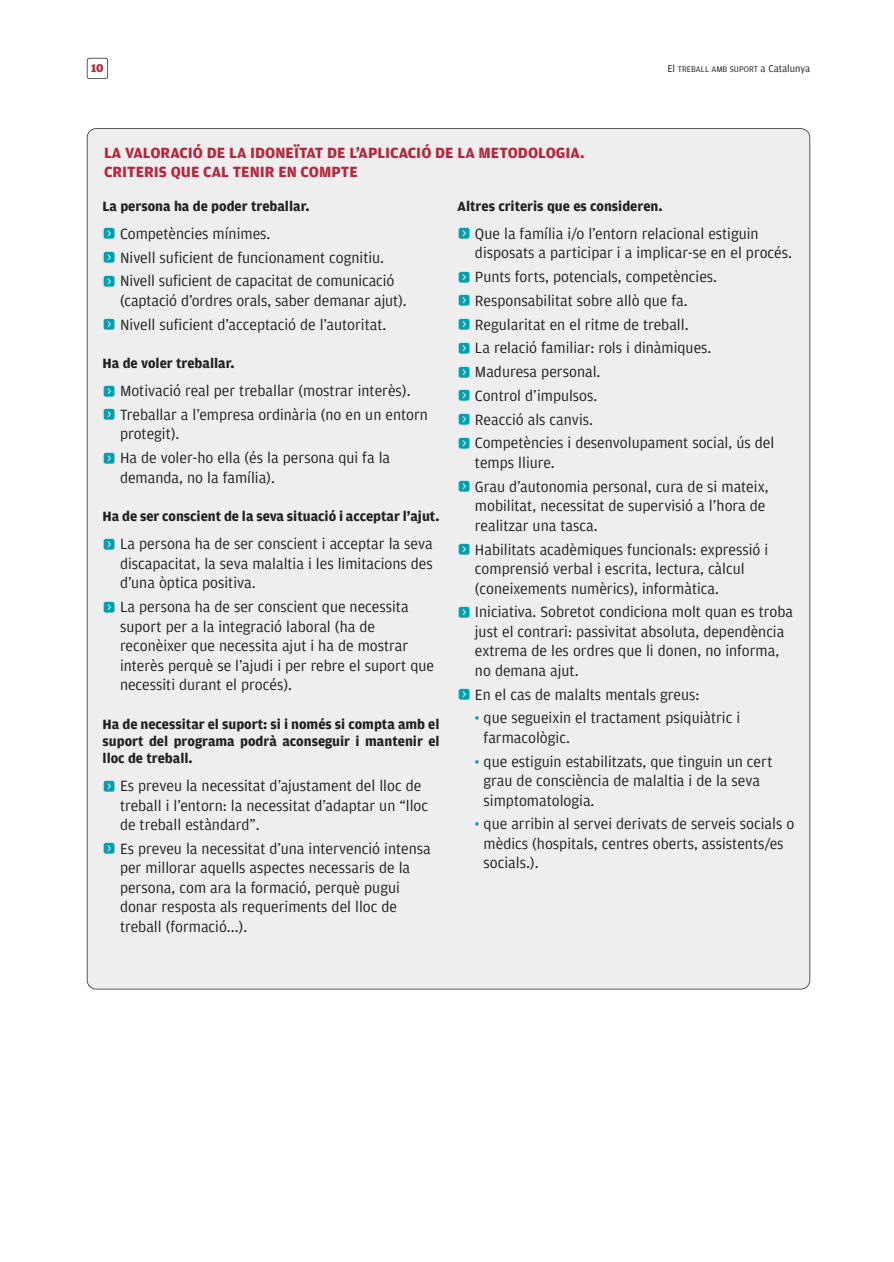
<style>
.page{position:relative;width:894px;height:1262px;background:#fff}
.page>*{position:absolute;margin:0;border:0;box-sizing:border-box;transform-origin:0 0}
.t1{font:15.75px/19.5px "Amplitude";color:#231f20}
.t2{font:700 15.75px/18.8px "Amplitude";color:#b7273c}
.t3{font:700 14.25px/17.2px "Amplitude";color:#231f20;text-align:justify}
.t4{font:900 12px "Amplitude";color:#b7273c}
.t5{font:8.7px "Amplitude";color:#231f20}
.s1{font-size:10.5px}
.s2{color:#00a0b0}
</style>
<div class="page">
<div style="left:87px;top:58px;width:21px;height:21px;border:2px solid #231f20;border-radius:3px"></div>
<div style="left:87px;top:129px;width:722px;height:860px;background:#eeeeef;border-radius:9px"></div>
<p class="t4" style="left:91px;top:63px;width:14px">10</p>
<p class="t5" style="left:667px;top:65px;width:144px"><span class="s1">El</span> TREBALL AMB SUPORT <span class="s1">a Catalunya</span></p>
<p class="t2" style="left:104px;top:145px;width:482px">LA VALORACIÓ DE LA IDONEÏTAT DE L’APLICACIÓ DE LA METODOLOGIA.<br>CRITERIS QUE CAL TENIR EN COMPTE</p>
<p class="t3" style="left:102px;top:199px;width:208px">La persona ha de poder treballar.</p>
<p class="t1" style="left:102px;top:223px;width:293px;line-height:23.7px"><sub>f</sub> Competències mínimes.<br><sub>f</sub> Nivell suficient de funcionament cognitiu. <sub>f</sub> Nivell suficient de capacitat de comunicació</p>
<p class="t1" style="left:102px;top:290px;width:305px;line-height:23.7px;text-indent:17px">(captació d’ordres orals, saber demanar ajut). <sub>f</sub> Nivell suficient d’acceptació de l’autoritat.</p>
<p class="t3" style="left:102px;top:356px;width:134px">Ha de voler treballar.</p>
<p class="t1" style="left:102px;top:380px;width:327px;line-height:23.7px"><sub>f</sub> Motivació real per treballar (mostrar interès). <sub>f</sub> Treballar a l’empresa ordinària (no en un entorn</p>
<p class="t1" style="left:102px;top:423px;width:289px;line-height:23.7px;text-indent:17px">protegit).<br><sub>f</sub> Ha de voler-ho ella (és la persona qui fa la</p>
<p class="t1" style="left:120px;top:469px;width:156px">demanda, no la família).</p>
<p class="t3" style="left:102px;top:509px;width:338px">Ha de ser conscient de la seva situació i acceptar l’ajut.</p>
<p class="t1" style="left:120px;top:535px;width:314px;text-align:justify;text-indent:-17px"><sub>f</sub> La persona ha de ser conscient i acceptar la seva discapacitat, la seva malaltia i les limitacions des d’una òptica positiva.</p>
<p class="t1" style="left:120px;top:598px;width:315px;text-indent:-17px"><sub>f</sub> La persona ha de ser conscient que necessita suport per a la integració laboral (ha de reconèixer que necessita ajut i ha de mostrar interès perquè se l’ajudi i per rebre el suport que necessiti durant el procés).</p>
<p class="t3" style="left:102px;top:716px;width:338px">Ha de necessitar el suport: si i només si compta amb el suport del programa podrà aconseguir i mantenir el lloc de treball.</p>
<p class="t1" style="left:120px;top:777px;width:309px;text-indent:-17px"><sub>f</sub> Es preveu la necessitat d’ajustament del lloc de treball i l’entorn: la necessitat d’adaptar un “lloc de treball estàndard”.</p>
<p class="t1" style="left:120px;top:840px;width:312px;text-indent:-17px"><sub>f</sub> Es preveu la necessitat d’una intervenció intensa per millorar aquells aspectes necessaris de la persona, com ara la formació, perquè pugui donar resposta als requeriments del lloc de treball (formació...).</p>
<p class="t3" style="left:457px;top:199px;width:206px">Altres criteris que es consideren.</p>
<p class="t1" style="left:475px;top:225px;width:318px;text-indent:-17px"><sub>f</sub> Que la família i/o l’entorn relacional estiguin disposats a participar i a implicar-se en el procés.</p>
<p class="t1" style="left:457px;top:266px;width:318px;line-height:23.7px"><sub>f</sub> Punts forts, potencials, competències.<br><sub>f</sub> Responsabilitat sobre allò que fa.<br><sub>f</sub> Regularitat en el ritme de treball.<br><sub>f</sub> La relació familiar: rols i dinàmiques.<br><sub>f</sub> Maduresa personal.<br><sub>f</sub> Control d’impulsos.<br><sub>f</sub> Reacció als canvis.<br><sub>f</sub> Competències i desenvolupament social, ús del</p>
<p class="t1" style="left:457px;top:452px;width:312px;line-height:23.7px;text-indent:17px">temps lliure.<br><sub>f</sub> Grau d’autonomia personal, cura de si mateix,</p>
<p class="t1" style="left:475px;top:497px;width:292px">mobilitat, necessitat de supervisió a l’hora de realitzar una tasca.</p>
<p class="t1" style="left:475px;top:540px;width:295px;text-indent:-17px"><sub>f</sub> Habilitats acadèmiques funcionals: expressió i comprensió verbal i escrita, lectura, càlcul (coneixements numèrics), informàtica.</p>
<p class="t1" style="left:475px;top:603px;width:319px;text-indent:-17px"><sub>f</sub> Iniciativa. Sobretot condiciona molt quan es troba just el contrari: passivitat absoluta, dependència extrema de les ordres que li donen, no informa, no demana ajut.</p>
<p class="t1" style="left:457px;top:685px;width:243px"><sub>f</sub> En el cas de malalts mentals greus:</p>
<p class="t1" style="left:483px;top:709px;width:258px;text-indent:-9px"><span class="s2">•</span> que segueixin el tractament psiquiàtric i farmacològic.</p>
<p class="t1" style="left:483px;top:752px;width:290px;text-indent:-9px"><span class="s2">•</span> que estiguin estabilitzats, que tinguin un cert grau de consciència de malaltia i de la seva simptomatologia.</p>
<p class="t1" style="left:483px;top:815px;width:312px;text-indent:-9px"><span class="s2">•</span> que arribin al servei derivats de serveis socials o mèdics (hospitals, centres oberts, assistents/es socials.).</p>
</div>
